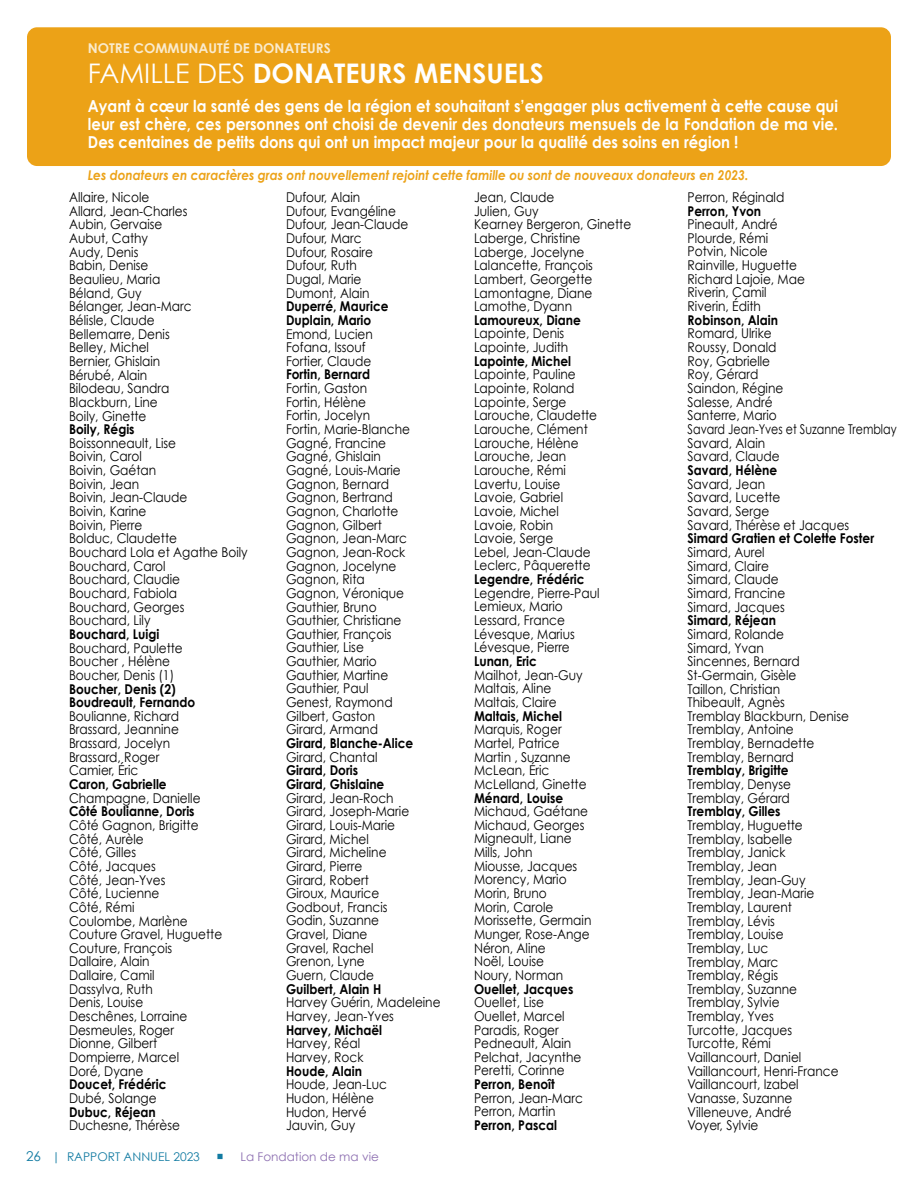
<style>
.page{position:relative;width:918px;height:1188px;background:#fff}
.page>*{position:absolute;margin:0;border:0;box-sizing:border-box;transform-origin:0 0}
.t1{font:700 27px "Century Gothic";color:#fff}
.t2{font:700 16.5px/18px "Century Gothic";color:#fff;text-align:justify;scale:.9 1}
.t3{font:13.5px/13.6px "Century Gothic";color:#000;scale:.9 1}
.t4{font:700 13.5px/13.6px "Century Gothic";color:#000;scale:.9 1}
.t5{font:italic 700 13.5px "Century Gothic Pro";color:#eca217;scale:.9 1}
.t6{font:700 13.5px "Century Gothic";color:#faebcd}
.t7{font:12px "Century Gothic";color:#127ba2}
.t8{font:12px "Century Gothic";color:#8d6fb1}
.s1{font-weight:400}
.s2{font-size:13.5px}
.s3{font-family:"Minion Pro";font-size:18px}
</style>
<div class="page">
<div style="left:27px;top:27px;width:864px;height:139px;background:#eca217;border-radius:10px"></div>
<p class="t6" style="left:88px;top:42px;width:244px">NOTRE COMMUNAUTÉ DE DONATEURS</p>
<h1 class="t1" style="left:88px;top:61px;width:457px"><span class="s1">FAMILLE DES</span> DONATEURS MENSUELS</h1>
<p class="t2" style="left:88px;top:98px;width:835px">Ayant à cœur la santé des gens de la région et souhaitant s’engager plus activement à cette cause qui leur est chère, ces personnes ont choisi de devenir des donateurs mensuels de la Fondation de ma vie.<br>Des centaines de petits dons qui ont un impact majeur pour la qualité des soins en région !</p>
<p class="t5" style="left:88px;top:169px;width:735px">Les donateurs en caractères gras ont nouvellement rejoint cette famille ou sont de nouveaux donateurs en 2023.</p>
<p class="t3" style="left:69px;top:191px;width:138px">Allaire, Nicole<br>Allard, Jean-Charles<br>Aubin, Gervaise<br>Aubut, Cathy<br>Audy, Denis<br>Babin, Denise<br>Beaulieu, Maria<br>Béland, Guy<br>Bélanger, Jean-Marc<br>Bélisle, Claude<br>Bellemarre, Denis<br>Belley, Michel<br>Bernier, Ghislain<br>Bérubé, Alain<br>Bilodeau, Sandra<br>Blackburn, Line<br>Boily, Ginette</p>
<p class="t4" style="left:69px;top:422px;width:74px">Boily, Régis</p>
<p class="t3" style="left:69px;top:437px;width:200px">Boissonneault, Lise<br>Boivin, Carol<br>Boivin, Gaétan<br>Boivin, Jean<br>Boivin, Jean-Claude<br>Boivin, Karine<br>Boivin, Pierre<br>Bolduc, Claudette<br>Bouchard Lola et Agathe Boily<br>Bouchard, Carol<br>Bouchard, Claudie<br>Bouchard, Fabiola<br>Bouchard, Georges<br>Bouchard, Lily</p>
<p class="t4" style="left:69px;top:627px;width:102px">Bouchard, Luigi</p>
<p class="t3" style="left:69px;top:642px;width:128px">Bouchard, Paulette<br>Boucher , Hélène<br>Boucher, Denis (1)</p>
<p class="t4" style="left:69px;top:681px;width:142px">Boucher, Denis (2)<br>Boudreault, Fernando</p>
<p class="t3" style="left:69px;top:710px;width:124px">Boulianne, Richard<br>Brassard, Jeannine<br>Brassard, Jocelyn<br>Brassard, Roger<br>Camier, Éric</p>
<p class="t4" style="left:69px;top:777px;width:110px">Caron, Gabrielle</p>
<p class="t3" style="left:69px;top:792px;width:148px">Champagne, Danielle</p>
<p class="t4" style="left:69px;top:804px;width:141px">Côté Boulianne, Doris</p>
<p class="t3" style="left:69px;top:819px;width:172px">Côté Gagnon, Brigitte<br>Côté, Aurèle<br>Côté, Gilles<br>Côté, Jacques<br>Côté, Jean-Yves<br>Côté, Lucienne<br>Côté, Rémi<br>Coulombe, Marlène<br>Couture Gravel, Huguette<br>Couture, François<br>Dallaire, Alain<br>Dallaire, Camil<br>Dassylva, Ruth<br>Denis, Louise<br>Deschênes, Lorraine<br>Desmeules, Roger<br>Dionne, Gilbert<br>Dompierre, Marcel<br>Doré, Dyane</p>
<p class="t4" style="left:69px;top:1077px;width:110px">Doucet, Frédéric</p>
<p class="t3" style="left:69px;top:1092px;width:99px">Dubé, Solange</p>
<p class="t4" style="left:69px;top:1105px;width:98px">Dubuc, Réjean</p>
<p class="t3" style="left:69px;top:1120px;width:125px">Duchesne, Thérèse</p>
<p class="t3" style="left:286px;top:191px;width:138px">Dufour, Alain<br>Dufour, Evangéline<br>Dufour, Jean-Claude<br>Dufour, Marc<br>Dufour, Rosaire<br>Dufour, Ruth<br>Dugal, Marie<br>Dumont, Alain</p>
<p class="t4" style="left:286px;top:299px;width:115px">Duperré, Maurice<br>Duplain, Mario</p>
<p class="t3" style="left:286px;top:328px;width:98px">Emond, Lucien<br>Fofana, Issouf<br>Fortier, Claude</p>
<p class="t4" style="left:286px;top:367px;width:95px">Fortin, Bernard</p>
<p class="t3" style="left:286px;top:382px;width:139px">Fortin, Gaston<br>Fortin, Hélène<br>Fortin, Jocelyn<br>Fortin, Marie-Blanche<br>Gagné, Francine<br>Gagné, Ghislain<br>Gagné, Louis-Marie<br>Gagnon, Bernard<br>Gagnon, Bertrand<br>Gagnon, Charlotte<br>Gagnon, Gilbert<br>Gagnon, Jean-Marc<br>Gagnon, Jean-Rock<br>Gagnon, Jocelyne<br>Gagnon, Rita<br>Gagnon, Véronique<br>Gauthier, Bruno<br>Gauthier, Christiane<br>Gauthier, François<br>Gauthier, Lise<br>Gauthier, Mario<br>Gauthier, Martine<br>Gauthier, Paul<br>Genest, Raymond<br>Gilbert, Gaston<br>Girard, Armand</p>
<p class="t4" style="left:286px;top:736px;width:143px">Girard, Blanche-Alice</p>
<p class="t3" style="left:286px;top:751px;width:103px">Girard, Chantal</p>
<p class="t4" style="left:286px;top:763px;width:111px">Girard, Doris<br>Girard, Ghislaine</p>
<p class="t3" style="left:286px;top:792px;width:138px">Girard, Jean-Roch<br>Girard, Joseph-Marie<br>Girard, Louis-Marie<br>Girard, Michel<br>Girard, Micheline<br>Girard, Pierre<br>Girard, Robert<br>Giroux, Maurice<br>Godbout, Francis<br>Godin, Suzanne<br>Gravel, Diane<br>Gravel, Rachel<br>Grenon, Lyne<br>Guern, Claude</p>
<p class="t4" style="left:286px;top:982px;width:107px">Guilbert, Alain H</p>
<p class="t3" style="left:286px;top:997px;width:173px">Harvey Guérin, Madeleine<br>Harvey, Jean-Yves</p>
<p class="t4" style="left:286px;top:1023px;width:108px">Harvey, Michaël</p>
<p class="t3" style="left:286px;top:1038px;width:88px">Harvey, Réal<br>Harvey, Rock</p>
<p class="t4" style="left:286px;top:1064px;width:86px">Houde, Alain</p>
<p class="t3" style="left:286px;top:1079px;width:114px">Houde, Jean-Luc<br>Hudon, Hélène<br>Hudon, Hervé<br>Jauvin, Guy</p>
<p class="t7" style="left:26px;top:1152px;width:199px"><span class="s2">26</span> | RAPPORT ANNUEL 2023 <span class="s3">■</span></p>
<p class="t8" style="left:241px;top:1152px;width:140px">La Fondation de ma vie</p>
<p class="t3" style="left:474px;top:191px;width:176px">Jean, Claude<br>Julien, Guy<br>Kearney Bergeron, Ginette<br>Laberge, Christine<br>Laberge, Jocelyne<br>Lalancette, François<br>Lambert, Georgette<br>Lamontagne, Diane<br>Lamothe, Dyann</p>
<p class="t4" style="left:474px;top:313px;width:120px">Lamoureux, Diane</p>
<p class="t3" style="left:474px;top:328px;width:106px">Lapointe, Denis<br>Lapointe, Judith</p>
<p class="t4" style="left:474px;top:354px;width:110px">Lapointe, Michel</p>
<p class="t3" style="left:474px;top:369px;width:138px">Lapointe, Pauline<br>Lapointe, Roland<br>Lapointe, Serge<br>Larouche, Claudette<br>Larouche, Clément<br>Larouche, Hélène<br>Larouche, Jean<br>Larouche, Rémi<br>Lavertu, Louise<br>Lavoie, Gabriel<br>Lavoie, Michel<br>Lavoie, Robin<br>Lavoie, Serge<br>Lebel, Jean-Claude<br>Leclerc, Pâquerette</p>
<p class="t4" style="left:474px;top:572px;width:124px">Legendre, Frédéric</p>
<p class="t3" style="left:474px;top:587px;width:141px">Legendre, Pierre-Paul<br>Lemieux, Mario<br>Lessard, France<br>Lévesque, Marius<br>Lévesque, Pierre</p>
<p class="t4" style="left:474px;top:654px;width:71px">Lunan, Eric</p>
<p class="t3" style="left:474px;top:669px;width:122px">Mailhot, Jean-Guy<br>Maltais, Aline<br>Maltais, Claire</p>
<p class="t4" style="left:474px;top:709px;width:100px">Maltais, Michel</p>
<p class="t3" style="left:474px;top:724px;width:127px">Marquis, Roger<br>Martel, Patrice<br>Martin , Suzanne<br>McLean, Éric<br>McLelland, Ginette</p>
<p class="t4" style="left:474px;top:790px;width:101px">Ménard, Louise</p>
<p class="t3" style="left:474px;top:805px;width:132px">Michaud, Gaétane<br>Michaud, Georges<br>Migneault, Liane<br>Mills, John<br>Miousse, Jacques<br>Morency, Mario<br>Morin, Bruno<br>Morin, Carole<br>Morissette, Germain<br>Munger, Rose-Ange<br>Néron, Aline<br>Noël, Louise<br>Noury, Norman</p>
<p class="t4" style="left:474px;top:982px;width:112px">Ouellet, Jacques</p>
<p class="t3" style="left:474px;top:997px;width:121px">Ouellet, Lise<br>Ouellet, Marcel<br>Paradis, Roger<br>Pedneault, Alain<br>Pelchat, Jacynthe<br>Peretti, Corinne</p>
<p class="t4" style="left:474px;top:1077px;width:91px">Perron, Benoît</p>
<p class="t3" style="left:474px;top:1092px;width:122px">Perron, Jean-Marc<br>Perron, Martin</p>
<p class="t4" style="left:474px;top:1118px;width:94px">Perron, Pascal</p>
<p class="t3" style="left:688px;top:191px;width:109px">Perron, Réginald</p>
<p class="t4" style="left:688px;top:204px;width:83px">Perron, Yvon</p>
<p class="t3" style="left:688px;top:219px;width:132px">Pineault, André<br>Plourde, Rémi<br>Potvin, Nicole<br>Rainville, Huguette<br>Richard Lajoie, Mae<br>Riverin, Camil<br>Riverin, Édith</p>
<p class="t4" style="left:688px;top:313px;width:102px">Robinson, Alain</p>
<p class="t3" style="left:688px;top:328px;width:234px">Romard, Ulrike<br>Roussy, Donald<br>Roy, Gabrielle<br>Roy, Gérard<br>Saindon, Régine<br>Salesse, André<br>Santerre, Mario<br>Savard Jean-Yves et Suzanne Tremblay<br>Savard, Alain<br>Savard, Claude</p>
<p class="t4" style="left:688px;top:463px;width:101px">Savard, Hélène</p>
<p class="t3" style="left:688px;top:478px;width:181px">Savard, Jean<br>Savard, Lucette<br>Savard, Serge<br>Savard, Thérèse et Jacques</p>
<p class="t4" style="left:688px;top:532px;width:209px">Simard Gratien et Colette Foster</p>
<p class="t3" style="left:688px;top:546px;width:110px">Simard, Aurel<br>Simard, Claire<br>Simard, Claude<br>Simard, Francine<br>Simard, Jacques</p>
<p class="t4" style="left:688px;top:613px;width:100px">Simard, Réjean</p>
<p class="t3" style="left:688px;top:628px;width:181px">Simard, Rolande<br>Simard, Yvan<br>Sincennes, Bernard<br>St-Germain, Gisèle<br>Taillon, Christian<br>Thibeault, Agnès<br>Tremblay Blackburn, Denise<br>Tremblay, Antoine<br>Tremblay, Bernadette<br>Tremblay, Bernard</p>
<p class="t4" style="left:688px;top:763px;width:114px">Tremblay, Brigitte</p>
<p class="t3" style="left:688px;top:778px;width:116px">Tremblay, Denyse<br>Tremblay, Gérard</p>
<p class="t4" style="left:688px;top:804px;width:105px">Tremblay, Gilles</p>
<p class="t3" style="left:688px;top:819px;width:169px">Tremblay, Huguette<br>Tremblay, Isabelle<br>Tremblay, Janick<br>Tremblay, Jean<br>Tremblay, Jean-Guy<br>Tremblay, Jean-Marie<br>Tremblay, Laurent<br>Tremblay, Lévis<br>Tremblay, Louise<br>Tremblay, Luc<br>Tremblay, Marc<br>Tremblay, Régis<br>Tremblay, Suzanne<br>Tremblay, Sylvie<br>Tremblay, Yves<br>Turcotte, Jacques<br>Turcotte, Rémi<br>Vaillancourt, Daniel<br>Vaillancourt, Henri-France<br>Vaillancourt, Izabel<br>Vanasse, Suzanne<br>Villeneuve, André<br>Voyer, Sylvie</p>
</div>
